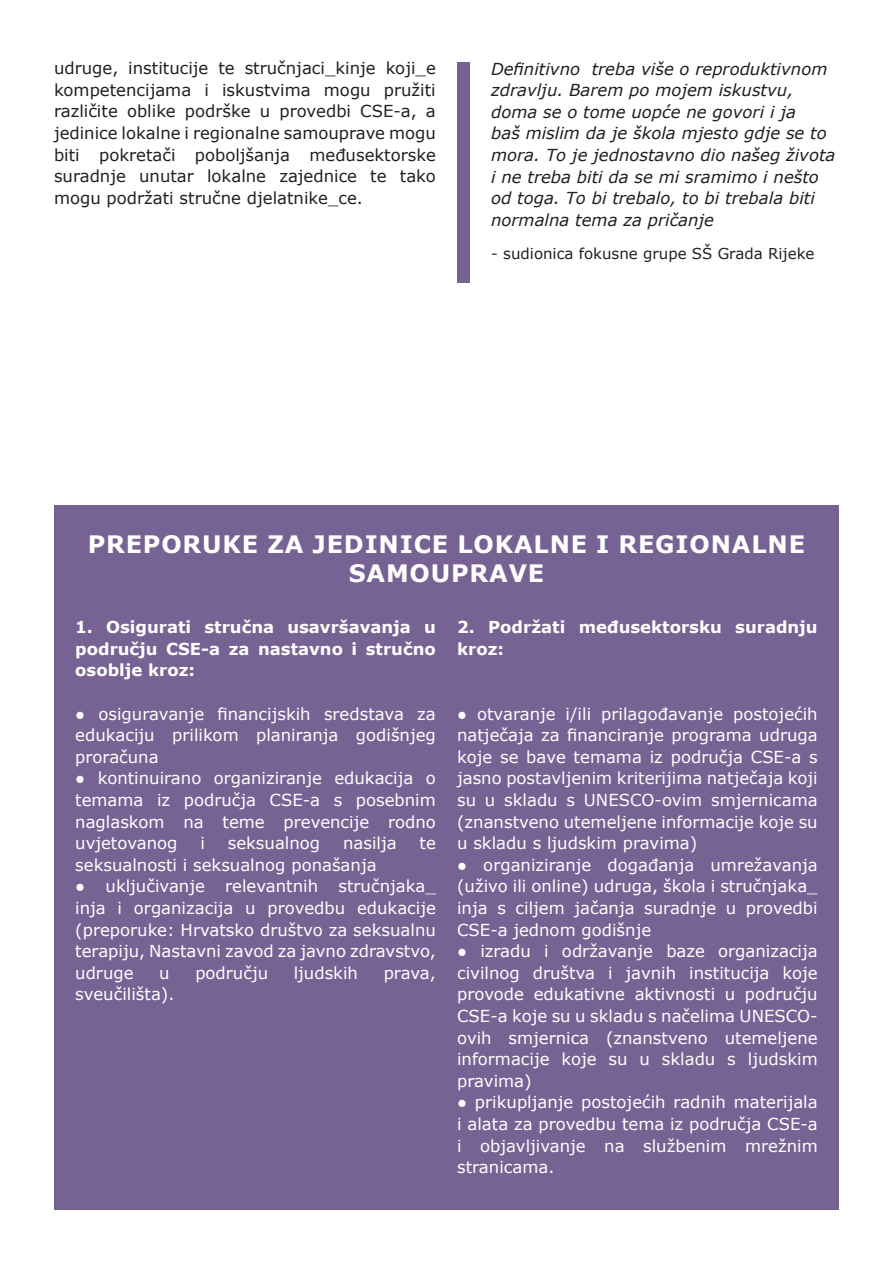
<style>
.page{position:relative;width:893px;height:1263px;background:#fff}
.page>*{position:absolute;margin:0;border:0;box-sizing:border-box;transform-origin:0 0}
.t1{font:700 24px/28.8px "Verdana";letter-spacing:.035em;color:#fff;text-align:center}
.t2{font:16.5px/21.6px "Verdana";color:#fff;text-align:justify}
.t3{font:16.5px/21.6px "Verdana";color:#241f1f;text-align:justify}
.t4{font:italic 16.5px/21.6px "Verdana";color:#241f1f}
.t5{font:700 16.5px/21.6px "Verdana";color:#fff;text-align:justify}
.t6{font:15px "Verdana";color:#241f1f}
</style>
<div class="page">
<div style="left:54px;top:506px;width:785px;height:704px;background:#766393"></div>
<div style="left:457px;top:62px;width:13px;height:220px;background:#766393"></div>
<p class="t3" style="left:54px;top:57px;width:383px">udruge, institucije te stručnjaci_kinje koji_e kompetencijama i iskustvima mogu pružiti različite oblike podrške u provedbi CSE-a, a jedinice lokalne i regionalne samouprave mogu biti pokretači poboljšanja međusektorske suradnje unutar lokalne zajednice te tako mogu podržati stručne djelatnike_ce.</p>
<p class="t4" style="left:491px;top:58px;width:346px">Definitivno treba više o reproduktivnom zdravlju. Barem po mojem iskustvu, doma se o tome uopće ne govori i ja<br>baš mislim da je škola mjesto gdje se to mora. To je jednostavno dio našeg života i ne treba biti da se mi sramimo i nešto od toga. To bi trebalo, to bi trebala biti normalna tema za pričanje</p>
<p class="t6" style="left:491px;top:244px;width:325px">- sudionica fokusne grupe SŠ Grada Rijeke</p>
<h1 class="t1" style="left:88px;top:529px;width:719px">PREPORUKE ZA JEDINICE LOKALNE I REGIONALNE<br>SAMOUPRAVE</h1>
<p class="t5" style="left:75px;top:616px;width:362px">1. Osigurati stručna usavršavanja u području CSE-a za nastavno i stručno osoblje kroz:</p>
<p class="t2" style="left:75px;top:702px;width:362px">● osiguravanje financijskih sredstava za edukaciju prilikom planiranja godišnjeg proračuna</p>
<p class="t2" style="left:75px;top:767px;width:362px">● kontinuirano organiziranje edukacija o temama iz područja CSE-a s posebnim naglaskom na teme prevencije rodno uvjetovanog</p>
<p class="t5" style="left:457px;top:616px;width:362px">2. Podržati međusektorsku suradnju kroz:</p>
<p class="t2" style="left:457px;top:702px;width:362px">● otvaranje i/ili prilagođavanje postojećih natječaja za financiranje programa udruga koje se bave temama iz područja CSE-a s jasno postavljenim kriterijima natječaja koji su u skladu s UNESCO-ovim smjernicama (znanstveno utemeljene informacije koje su u skladu s ljudskim pravima)</p>
<p class="t2" style="left:457px;top:854px;width:362px">● organiziranje događanja umrežavanja (uživo ili online) udruga, škola i stručnjaka_ inja s ciljem jačanja suradnje u provedbi CSE-a jednom godišnje</p>
<p class="t2" style="left:457px;top:940px;width:362px">● izradu i održavanje baze organizacija civilnog društva i javnih institucija koje provode edukativne aktivnosti u području CSE-a koje su u skladu s načelima UNESCO&shy;ovih smjernica (znanstveno utemeljene informacije koje su u skladu s ljudskim pravima)</p>
<p class="t2" style="left:457px;top:1091px;width:362px">● prikupljanje postojećih radnih materijala i alata za provedbu tema iz područja CSE-a i objavljivanje na službenim mrežnim stranicama.</p>
<p class="t2" style="left:200px;top:832px;width:6px">i</p>
<p class="t2" style="left:228px;top:832px;width:94px">seksualnog</p>
<p class="t2" style="left:343px;top:832px;width:55px">nasilja</p>
<p class="t2" style="left:420px;top:832px;width:18px">te</p>
<p class="t2" style="left:75px;top:854px;width:303px">seksualnosti i seksualnog ponašanja</p>
<p class="t2" style="left:75px;top:875px;width:362px">● uključivanje relevantnih stručnjaka_ inja i organizacija u provedbu edukacije (preporuke: Hrvatsko društvo za seksualnu terapiju, Nastavni zavod za javno zdravstvo, udruge</p>
<p class="t2" style="left:159px;top:962px;width:12px">u</p>
<p class="t2" style="left:195px;top:962px;width:74px">području</p>
<p class="t2" style="left:294px;top:962px;width:66px">ljudskih</p>
<p class="t2" style="left:384px;top:962px;width:54px">prava,</p>
<p class="t2" style="left:75px;top:983px;width:101px">sveučilišta).</p>
</div>
